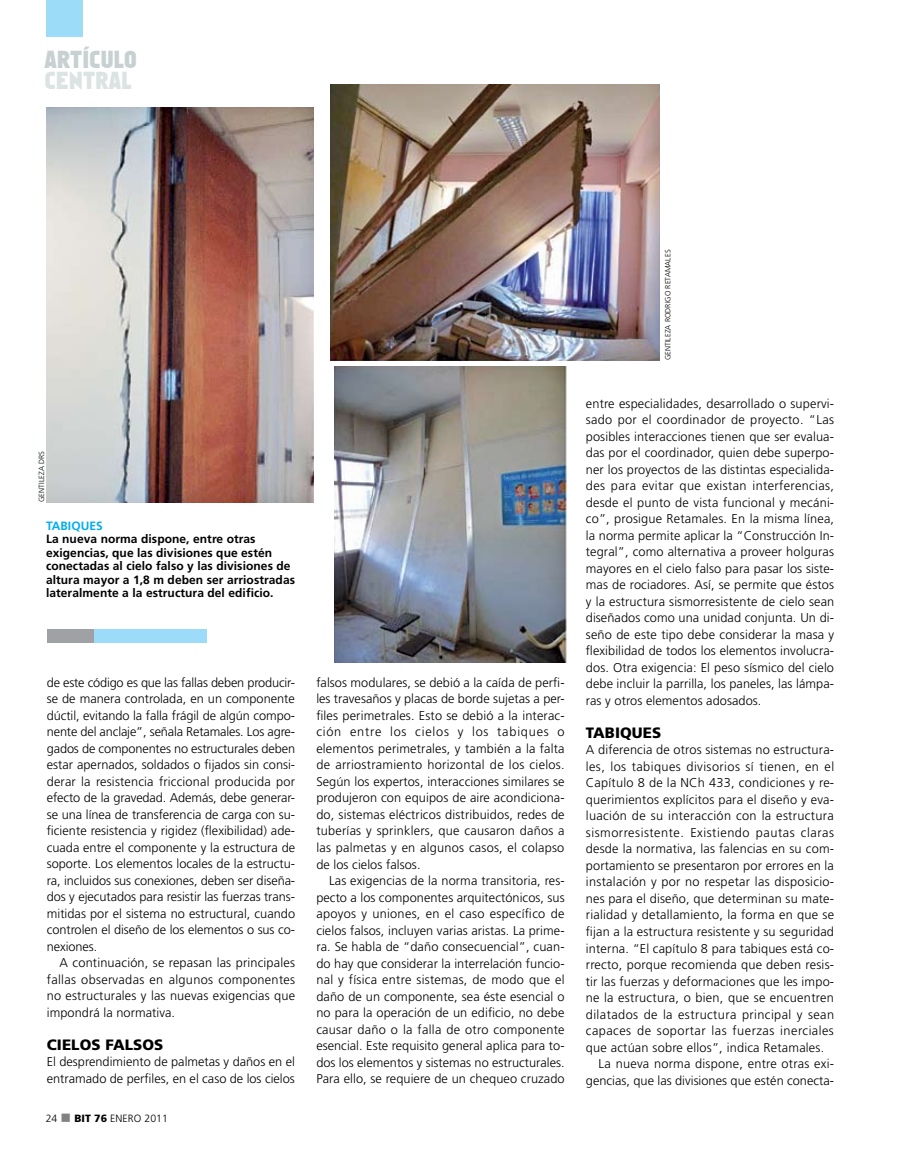
<style>
.page{position:relative;width:915px;height:1170px;background:#fff}
.page>*{position:absolute;margin:0;border:0;box-sizing:border-box;transform-origin:0 0}
.t1{font:22.5px "Faktos";letter-spacing:.02em;color:#c8d1d1}
.t2{font:22.5px "Faktos";letter-spacing:.02em;color:#dce3e3}
.t3{font:900 15px "Frutiger";letter-spacing:.005em;color:#000}
.t4{font:300 12.75px/16.5px "Frutiger";letter-spacing:.015em;color:#000;text-align:justify}
.t5{font:300 12.75px "Frutiger";letter-spacing:.035em;color:#000}
.t6{font:300 12.75px "Frutiger";letter-spacing:.04em;color:#000}
.t7{font:700 12px/13.5px "Frutiger";letter-spacing:.005em;color:#000}
.t8{font:700 12px "Frutiger";letter-spacing:.005em;color:#00adef}
.t9{font:300 10.5px "Frutiger";letter-spacing:.005em;color:#000}
.t10{font:300 7.5px "Frutiger";letter-spacing:.005em;color:#000}
.s1{color:#808284}
.s2{font-weight:900}
</style>
<div class="page">
<div style="left:47px;top:0;width:36px;height:37px;background:#9ddcf9"></div>
<div style="left:47px;top:629px;width:160px;height:13px;background:#9ddcf9"></div>
<div style="left:47px;top:629px;width:47px;height:13px;background:#9fa1a4"></div>
<img style="left:47px;top:107px;width:266px;height:395px">
<img style="left:335px;top:367px;width:231px;height:295px">
<img style="left:330px;top:85px;width:329px;height:275px">
<h1 class="t1" style="left:45px;top:47px;width:93px">ARTÍCULO</h1>
<h1 class="t2" style="left:45px;top:68px;width:88px">CENTRAL</h1>
<p class="t10" style="left:37px;top:502px;width:52px;rotate:-90deg">g entileza drs</p>
<p class="t8" style="left:46px;top:518px;width:58px">Tabiques</p>
<p class="t7" style="left:46px;top:532px;width:250px">La nueva norma dispone, entre otras exigencias, que las divisiones que estén conectadas al cielo falso y las divisiones de altura mayor a 1,8 m deben ser arriostradas lateralmente a la estructura del edificio.</p>
<p class="t4" style="left:47px;top:673px;width:250px">de este código es que las fallas deben producir&shy;se de manera controlada, en un componente dúctil, evitando la falla frágil de algún compo&shy;nente del anclaje”, señala Retamales. Los agre&shy;gados de componentes no estructurales deben estar apernados, soldados o fijados sin consi&shy;derar la resistencia friccional producida por efecto de la gravedad. Además, debe generar&shy;se una línea de transferencia de carga con su&shy;ficiente resistencia y rigidez (flexibilidad) ade&shy;cuada entre el componente y la estructura de soporte. Los elementos locales de la estructu&shy;ra, incluidos sus conexiones, deben ser diseña&shy;dos y ejecutados para resistir las fuerzas trans&shy;mitidas por el sistema no estructural, cuando controlen el diseño de los elementos o sus co&shy;nexiones.</p>
<p class="t4" style="left:47px;top:954px;width:250px;text-indent:13px">A continuación, se repasan las principales fallas observadas en algunos componentes no estructurales y las nuevas exigencias que impondrá la normativa.</p>
<p class="t3" style="left:47px;top:1035px;width:118px">CI ELOS FALSOS</p>
<p class="t4" style="left:47px;top:1053px;width:249px">El desprendimiento de palmetas y daños en el entramado de perfiles, en el caso de los cielos</p>
<p class="t9" style="left:46px;top:1111px;width:124px">24 <span class="s1">■</span> <span class="s2">BIT 76</span> enero 2011</p>
<p class="t4" style="left:316px;top:674px;width:250px">falsos modulares, se debió a la caída de perfi&shy;les travesaños y placas de borde sujetas a per&shy;files perimetrales. Esto se debió a la interac&shy;ción entre los cielos y los tabiques o elementos perimetrales, y también a la falta de arriostramiento horizontal de los cielos.<br>Según los expertos, interacciones similares se produjeron con equipos de aire acondiciona&shy;do, sistemas eléctricos distribuidos, redes de tuberías y sprinklers, que causaron daños a las palmetas y en algunos casos, el colapso de los cielos falsos.</p>
<p class="t4" style="left:316px;top:872px;width:250px;text-indent:13px">Las exigencias de la norma transitoria, res&shy;pecto a los componentes arquitectónicos, sus apoyos y uniones, en el caso específico de cielos falsos, incluyen varias aristas. La prime&shy;ra. Se habla de “daño consecuencial”, cuan&shy;do hay que considerar la interrelación funcio&shy;nal y física entre sistemas, de modo que el daño de un componente, sea éste esencial o no para la operación de un edificio, no debe causar daño o la falla de otro componente esencial. Este requisito general aplica para to&shy;dos los elementos y sistemas no estructurales.<br>Para ello, se requiere de un chequeo cruzado</p>
<p class="t10" style="left:663px;top:360px;width:112px;rotate:-90deg">g entileza rodrig o retamales</p>
<p class="t4" style="left:585px;top:395px;width:250px">entre especialidades, desarrollado o supervi&shy;sado por el coordinador de proyecto. “Las posibles interacciones tienen que ser evalua&shy;das por el coordinador, quien debe superpo&shy;ner los proyectos de las distintas especialida&shy;des para evitar que existan interferencias, desde el punto de vista funcional y mecáni&shy;co”, prosigue Retamales. En la misma línea, la norma permite aplicar la “Construcción In&shy;tegral”, como alternativa a proveer holguras mayores en el cielo falso para pasar los siste&shy;mas de rociadores. Así, se permite que éstos y la estructura sismorresistente de cielo sean diseñados como una unidad conjunta. U n di&shy;seño de este tipo debe considerar la masa y flexibilidad de todos los elementos involucra&shy;dos. Otra exigencia: El peso sísmico del cielo debe incluir la parrilla, los paneles, las lámpa&shy;ras y otros elementos adosados.</p>
<p class="t3" style="left:585px;top:723px;width:77px">TABIQUES</p>
<p class="t4" style="left:585px;top:741px;width:250px">A diferencia de otros sistemas no estructura-</p>
<p class="t5" style="left:585px;top:759px;width:250px">les, los tabiques divisorios sí tienen, en el</p>
<p class="t4" style="left:585px;top:774px;width:250px">Capítulo 8 de la NCh 433, condiciones y re-</p>
<p class="t4" style="left:585px;top:791px;width:250px">querimientos explícitos para el diseño y eva-</p>
<p class="t4" style="left:585px;top:807px;width:249px">luación de su interacción con la estructura</p>
<p class="t6" style="left:585px;top:825px;width:249px">sismorresistente. Existiendo pautas claras</p>
<p class="t4" style="left:585px;top:840px;width:250px">desde la normativa, las falencias en su com-</p>
<p class="t4" style="left:585px;top:857px;width:249px">portamiento se presentaron por errores en la</p>
<p class="t4" style="left:585px;top:873px;width:250px">instalación y por no respetar las disposicio-</p>
<p class="t4" style="left:585px;top:890px;width:250px">nes para el diseño, que determinan su mate-</p>
<p class="t4" style="left:585px;top:906px;width:250px">rialidad y detallamiento, la forma en que se</p>
<p class="t4" style="left:585px;top:923px;width:249px">fijan a la estructura resistente y su seguridad</p>
<p class="t4" style="left:585px;top:939px;width:250px">interna. “El capítulo 8 para tabiques está co-</p>
<p class="t4" style="left:585px;top:956px;width:250px">rrecto, porque recomienda que deben resis-</p>
<p class="t4" style="left:585px;top:972px;width:250px">tir las fuerzas y deformaciones que les impo-</p>
<p class="t4" style="left:585px;top:989px;width:249px">ne la estructura, o bien, que se encuentren</p>
<p class="t5" style="left:585px;top:1006px;width:250px">dilatados de la estructura principal y sean</p>
<p class="t5" style="left:585px;top:1023px;width:249px">capaces de soportar las fuerzas inerciales</p>
<p class="t4" style="left:585px;top:1038px;width:240px">que actúan sobre ellos”, indica Retamales.</p>
<p class="t4" style="left:598px;top:1055px;width:237px">La nueva norma dispone, entre otras exi-</p>
<p class="t4" style="left:585px;top:1071px;width:250px">gencias, que las divisiones que estén conecta-</p>
</div>
